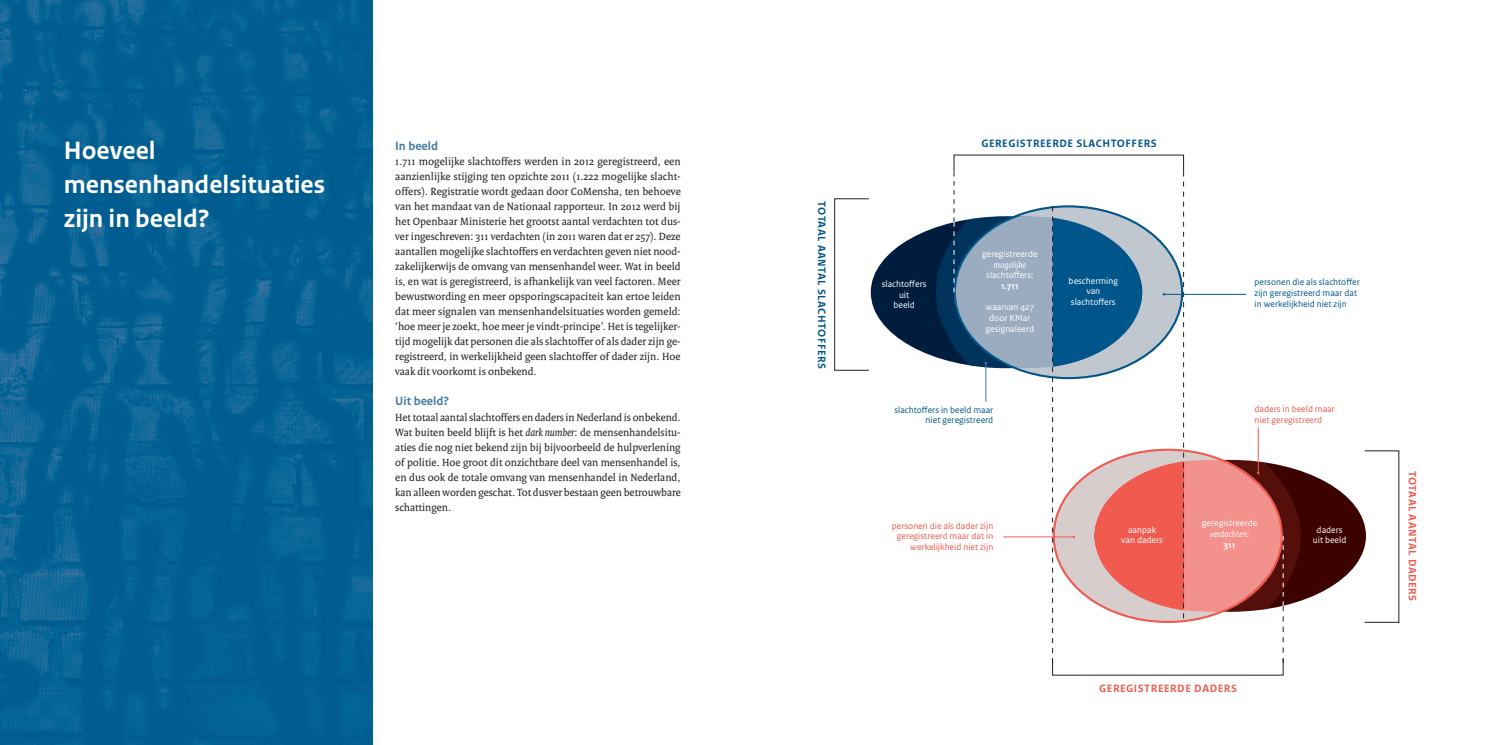
<style>
.page{position:relative;width:1489px;height:745px;background:#fff}
.page>*{position:absolute;margin:0;border:0;box-sizing:border-box;transform-origin:0 0}
.Title_2{font:700 26.25px "Rijksoverheid Sans Text";color:#fff}
.Title_3{font:700 12.5px "Rijksoverheid Sans Text";color:#4879a3}
.Body{font:11.25px/15px "Rijksoverheid Serif";color:#231f20;text-align:justify}
.t1{font:700 11.25px "Rijksoverheid Sans Text";letter-spacing:.05em;color:#00558b}
.t2{font:700 11.25px "Rijksoverheid Sans Text";letter-spacing:.05em;color:#f05a4f}
.t3{font:9.38px/10.6px "Rijksoverheid Sans Text";color:#fff;text-align:center}
.t4{font:9.38px/10.6px "Rijksoverheid Sans Text";color:#00558b;text-align:right}
.t5{font:9.38px/10.6px "Rijksoverheid Sans Text";color:#f05a4f;text-align:right}
.t6{font:italic 9.38px "Rijksoverheid Sans Text";color:#fff}
.t7{font:700 9.38px "Rijksoverheid Sans Text";color:#fff}
.s1{font-style:italic}
</style>
<div class="page">
<img style="left:0;top:0;width:372px;height:744px">
<div style="left:870px;top:216px;width:272px;height:152px;background:#001d3e;border-radius:50%"></div>
<div style="left:1094px;top:459px;width:271px;height:152px;background:#3b0200;border-radius:50%"></div>
<div style="left:834px;top:198px;width:35px;height:172px;border:1px solid #231f20"></div>
<svg style="left:935px;top:171px;width:365px;height:491px"></svg>
<p class="Title_2" style="left:64px;top:136px;width:93px">Hoeveel</p>
<p class="Title_2" style="left:64px;top:170px;width:263px">mensenhandelsituaties</p>
<p class="Title_2" style="left:64px;top:203px;width:148px">zijn in beeld?</p>
<p class="Title_3" style="left:395px;top:139px;width:44px">In beeld</p>
<p class="Body" style="left:395px;top:154px;width:287px">1.711 mogelijke slachtoffers werden in 2012 geregistreerd, een aanzienlijke stijging ten opzichte 2011 (1.222 mogelijke slacht&shy;offers). Registratie wordt gedaan door CoMensha, ten behoeve van het mandaat van de Nationaal rapporteur. In 2012 werd bij het Openbaar Ministerie het grootst aantal verdachten tot dus&shy;ver ingeschreven: 311 verdachten (in 2011 waren dat er 257). Deze aantallen mogelijke slachtoffers en verdachten geven niet nood&shy;zakelijkerwijs de omvang van mensenhandel weer. Wat in beeld is, en wat is geregistreerd, is afhankelijk van veel factoren. Meer bewustwording en meer opsporingscapaciteit kan ertoe leiden dat meer signalen van mensenhandelsituaties worden gemeld: ‘hoe meer je zoekt, hoe meer je vindt-principe’. Het is tegelijker&shy;tijd mogelijk dat personen die als slachtoffer of als dader zijn ge&shy;registreerd, in werkelijkheid geen slachtoffer of dader zijn. Hoe vaak dit voorkomt is onbekend.</p>
<p class="Title_3" style="left:395px;top:394px;width:55px">Uit beeld?</p>
<p class="Body" style="left:395px;top:409px;width:287px">Het totaal aantal slachtoffers en daders in Nederland is onbekend.<br>Wat buiten beeld blijft is het <span class="s1">dark number</span>: de mensenhandelsitu&shy;aties die nog niet bekend zijn bij bijvoorbeeld de hulpverlening of politie. Hoe groot dit onzichtbare deel van mensenhandel is, en dus ook de totale omvang van mensenhandel in Nederland, kan alleen worden geschat. Tot dusver bestaan geen betrouwbare schattingen.</p>
<p class="t1" style="left:828px;top:201px;width:170px;rotate:90deg">TOTAAL AANTAL SLACHTOFFERS</p>
<p class="t1" style="left:981px;top:137px;width:177px">GEREGISTREERDE SLACHTOFFERS</p>
<p class="t3" style="left:881px;top:279px;width:46px">slachtoffers uit<br>beeld</p>
<p class="t3" style="left:982px;top:249px;width:57px">geregistreerde</p>
<p class="t6" style="left:993px;top:259px;width:34px">mogelijke</p>
<p class="t3" style="left:986px;top:270px;width:49px">slachtoffers:</p>
<p class="t7" style="left:1001px;top:280px;width:19px">1.711</p>
<p class="t3" style="left:985px;top:302px;width:50px">waarvan 427</p>
<p class="t3" style="left:989px;top:312px;width:43px">door KMar</p>
<p class="t3" style="left:985px;top:323px;width:50px">gesignaleerd</p>
<p class="t3" style="left:1068px;top:275px;width:51px">bescherming</p>
<p class="t3" style="left:1086px;top:286px;width:15px">van</p>
<p class="t3" style="left:1070px;top:296px;width:46px">slachtoffers</p>
<p class="t4" style="left:1254px;top:277px;width:107px;text-align:left">personen die als slachtoffer zijn geregistreerd maar dat in werkelijkheid niet zijn</p>
<p class="t4" style="left:894px;top:404px;width:100px">slachtoffers in beeld maar niet geregistreerd</p>
<p class="t5" style="left:1254px;top:403px;width:82px">daders in beeld maar</p>
<p class="t5" style="left:1254px;top:414px;width:69px">niet geregistreerd</p>
<p class="t5" style="left:891px;top:520px;width:103px">personen die als dader zijn geregistreerd maar dat in werkelijkheid niet zijn</p>
<p class="t3" style="left:1127px;top:524px;width:30px">aanpak</p>
<p class="t3" style="left:1121px;top:534px;width:43px">van daders</p>
<p class="t3" style="left:1201px;top:518px;width:57px">geregistreerde</p>
<p class="t6" style="left:1210px;top:528px;width:40px">verdachten:</p>
<p class="t7" style="left:1223px;top:539px;width:13px">311</p>
<p class="t3" style="left:1312px;top:524px;width:35px">daders uit beeld</p>
<p class="t2" style="left:1099px;top:681px;width:139px">GEREGISTREERDE DADERS</p>
<p class="t2" style="left:1418px;top:470px;width:132px;rotate:90deg">TOTAAL AANTAL DADERS</p>
</div>
